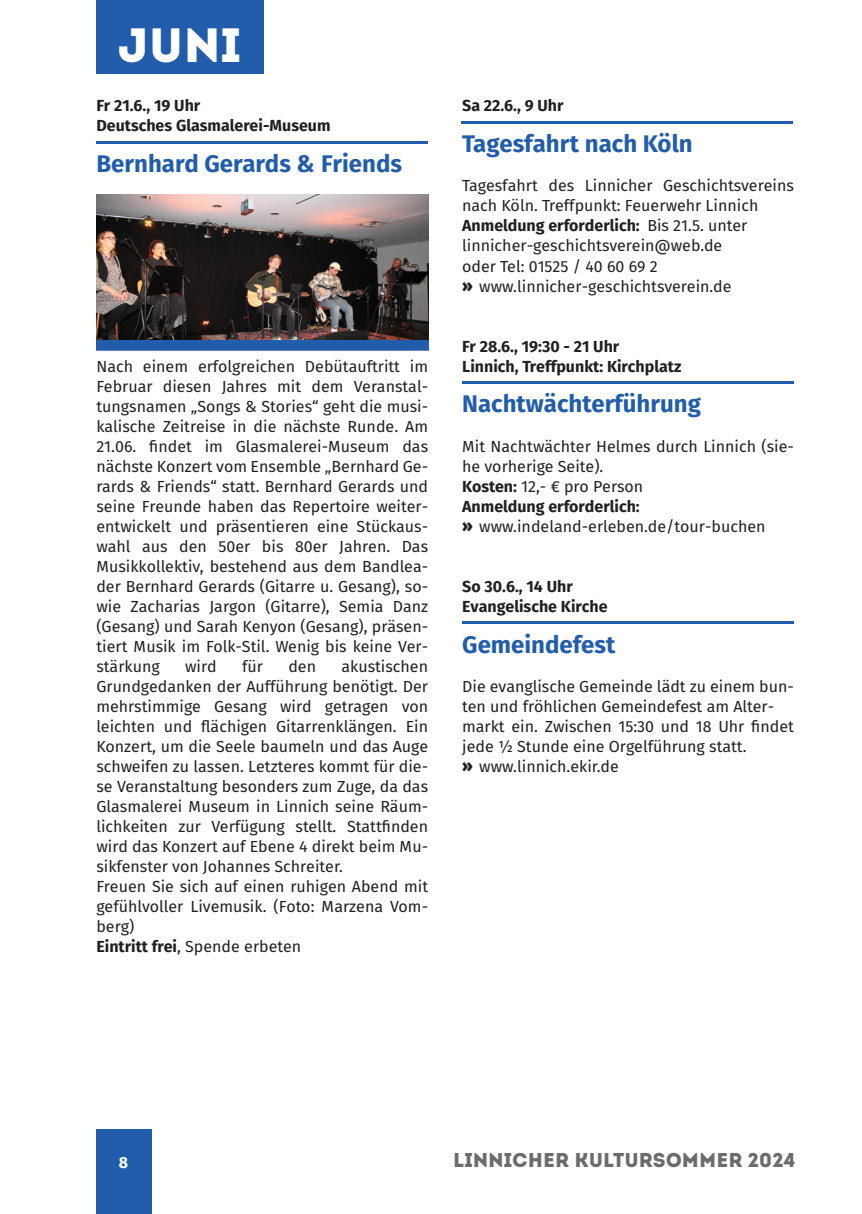
<style>
.page{position:relative;width:862px;height:1214px;background:#fff}
.page>*{position:absolute;margin:0;border:0;box-sizing:border-box;transform-origin:0 0}
.t1{font:48px "Intro";color:#fff}
.t2{font:700 24px "Fira Sans";color:#215dab}
.t3{font:20px "Intro";color:#6a6c6d}
.t4{font:16px/20px "Fira Sans";color:#231f20}
.t5{font:700 16px/20px "Fira Sans";color:#231f20}
.t6{font:700 16px "Fira Sans";color:#fff}
.s1{font-weight:700}
.s2{font-weight:800}
</style>
<div class="page">
<div style="left:96px;top:1129px;width:56px;height:84px;background:#215dab"></div>
<div style="left:96px;top:0;width:168px;height:73px;background:#215dab"></div>
<hr style="left:462px;top:621px;width:332px;height:3px;background:#215dab">
<hr style="left:462px;top:381px;width:332px;height:3px;background:#215dab">
<hr style="left:461px;top:121px;width:332px;height:3px;background:#215dab">
<hr style="left:96px;top:141px;width:332px;height:3px;background:#215dab">
<img style="left:96px;top:339px;width:332px;height:11px">
<img style="left:96px;top:195px;width:332px;height:144px">
<h1 class="t1" style="left:117px;top:26px;width:125px">JUNI</h1>
<p class="t5" style="left:96px;top:96px;width:236px">Fr 21.6., 19 Uhr<br>Deutsches Glasmalerei-Museum</p>
<h2 class="t2" style="left:96px;top:150px;width:307px">Bernhard Gerards &amp; Friends</h2>
<h1 class="t1" style="left:181px;top:26px;width:48px">LI</h1>
<p class="t4" style="left:96px;top:356px;width:333px;text-align:justify">Nach einem erfolgreichen Debütauftritt im Februar diesen Jahres mit dem Veranstal&shy;tungsnamen „Songs &amp; Stories“ geht die musi&shy;kalische Zeitreise in die nächste Runde. Am 21.06. findet im Glasmalerei-Museum das nächste Konzert vom Ensemble „Bernhard Ge&shy;rards &amp; Friends“ statt. Bernhard Gerards und seine Freunde haben das Repertoire weiter&shy;entwickelt und präsentieren eine Stückaus&shy;wahl aus den 50er bis 80er Jahren. Das Musikkollektiv, bestehend aus dem Bandlea&shy;der Bernhard Gerards (Gitarre u. Gesang), so&shy;wie Zacharias Jargon (Gitarre), Semia Danz (Gesang) und Sarah Kenyon (Gesang), präsen&shy;tiert Musik im Folk-Stil. Wenig bis keine Ver&shy;stärkung</p>
<p class="t4" style="left:96px;top:656px;width:333px;text-indent:245px">akustischen Grundgedanken der Aufführung benötigt. Der mehrstimmige Gesang wird getragen von leichten und flächigen Gitarrenklängen. Ein Konzert, um die Seele baumeln und das Auge schweifen zu lassen. Letzteres kommt für die&shy;se Veranstaltung besonders zum Zuge, da das Glasmalerei Museum in Linnich seine Räum&shy;lichkeiten zur Verfügung stellt. Stattfinden wird das Konzert auf Ebene 4 direkt beim Mu&shy;sikfenster von Johannes Schreiter.<br>Freuen Sie sich auf einen ruhigen Abend mit gefühlvoller Livemusik. (Foto: Marzena Vom&shy;berg)<br><span class="s1">Eintritt frei</span>, Spende erbeten</p>
<p class="t4" style="left:185px;top:656px;width:33px">wird</p>
<p class="t4" style="left:242px;top:656px;width:22px">für</p>
<p class="t4" style="left:288px;top:656px;width:29px">den</p>
<p class="t5" style="left:462px;top:96px;width:103px">Sa 22.6., 9 Uhr</p>
<h2 class="t2" style="left:462px;top:130px;width:232px">Tagesfahrt nach Köln</h2>
<p class="t4" style="left:462px;top:176px;width:333px">Tagesfahrt des Linnicher Geschichtsvereins nach Köln. Treffpunkt: Feuerwehr Linnich <span class="s1">Anmeldung erforderlich:</span> Bis 21.5. unter linnicher-geschichtsverein@web.de<br>oder Tel: 01525 / 40 60 69 2<br><span class="s2">»</span> www.linnicher-geschichtsverein.de</p>
<p class="t5" style="left:462px;top:336px;width:221px">Fr 28.6., 19:30 - 21 Uhr<br>Linnich, Treffpunkt: Kirchplatz</p>
<h2 class="t2" style="left:462px;top:390px;width:240px">Nachtwächterführung</h2>
<p class="t4" style="left:462px;top:436px;width:333px">Mit Nachtwächter Helmes durch Linnich (sie&shy;he vorherige Seite).<br><span class="s1">Kosten:</span> 12,- € pro Person<br><span class="s1">Anmeldung erforderlich:<br></span><span class="s2">»</span> www.indeland-erleben.de/tour-buchen</p>
<p class="t5" style="left:462px;top:576px;width:147px">So 30.6., 14 Uhr<br>Evangelische Kirche</p>
<h2 class="t2" style="left:462px;top:630px;width:155px">Gemeindefest</h2>
<p class="t4" style="left:462px;top:676px;width:333px">Die evanglische Gemeinde lädt zu einem bun&shy;ten und fröhlichen Gemeindefest am Alter&shy;markt ein. Zwischen 15:30 und 18 Uhr findet jede ½ Stunde eine Orgelführung statt.<br><span class="s2">»</span> www.linnich.ekir.de</p>
<p class="t6" style="left:119px;top:1153px;width:11px">8</p>
<p class="t3" style="left:453px;top:1152px;width:343px">LINNICHER KULTURSOMMER 2024</p>
</div>
